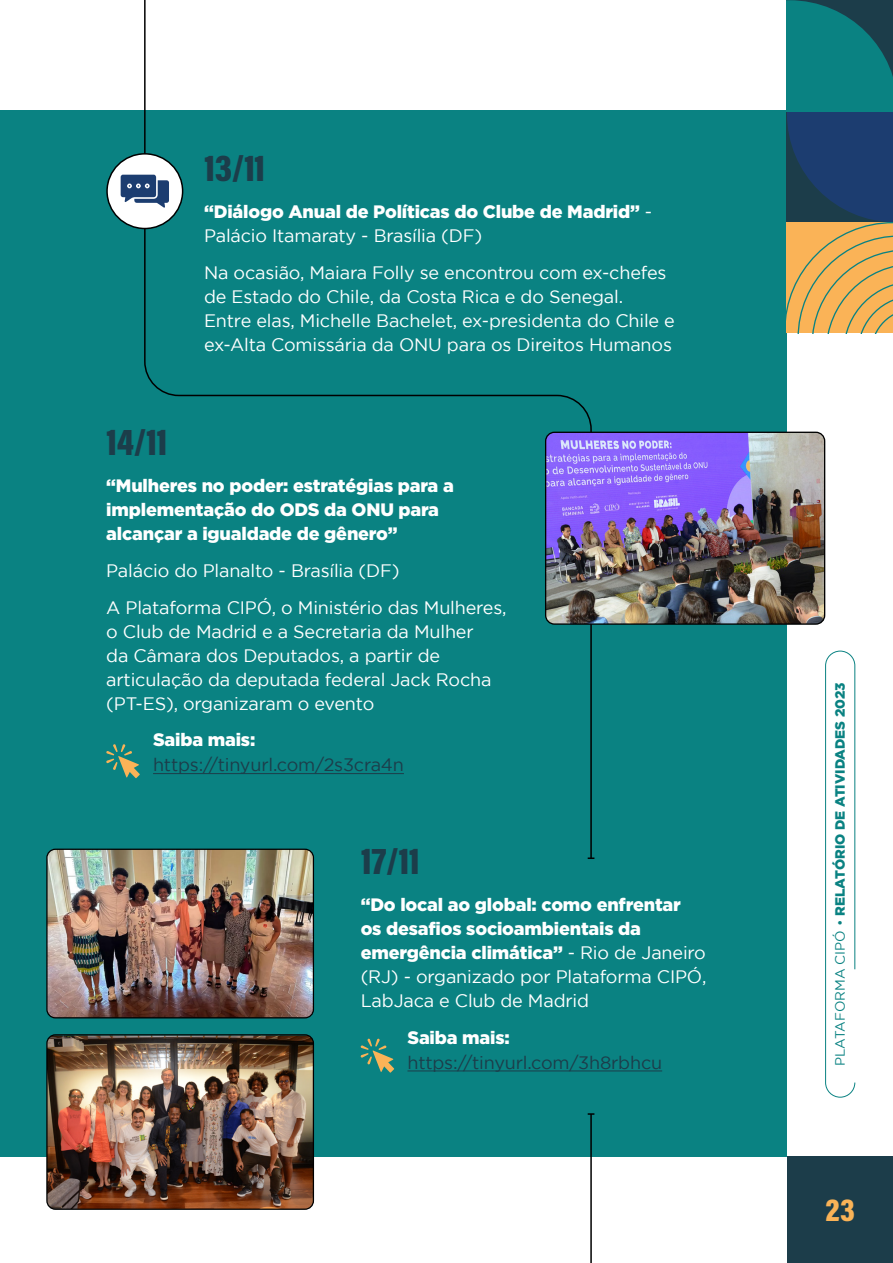
<style>
.page{position:relative;width:893px;height:1263px;background:#fff}
.page>*{position:absolute;margin:0;border:0;box-sizing:border-box;transform-origin:0 0}
.t1{font:900 38.1px "Acumin Pro Cond";letter-spacing:-.015em;color:#1c3d4a}
.t2{font:900 31.5px "Acumin Pro Cond";color:#fab357}
.t3{font:18px/24px "Gotham";letter-spacing:-.01em;color:#fff}
.t4{font:900 18px/24px "Gotham";letter-spacing:-.01em;color:#fff}
.t5{font:18px "Gotham";letter-spacing:-.01em;color:#1c3d4a}
.t6{font:900 13.5px "Gotham";color:#0a8282}
.s1{font-weight:400}
</style>
<div class="page">
<div style="left:0;top:111px;width:787px;height:1046px;background:#0a8282"></div>
<svg style="left:787px;top:0;width:106px;height:333px;background:#5a7668"></svg>
<div style="left:787px;top:1157px;width:106px;height:106px;background:#1c3d4a"></div>
<svg style="left:825px;top:650px;width:31px;height:448px"></svg>
<hr style="left:407px;top:1071px;width:255px;height:1px;background:#1c3d4a">
<svg style="left:106px;top:744px;width:34px;height:34px"></svg>
<svg style="left:361px;top:1038px;width:33px;height:35px"></svg>
<img style="left:47px;top:849px;width:266px;height:169px">
<div style="left:46px;top:849px;width:268px;height:169px;border:1px solid #000;border-radius:8px"></div>
<img style="left:48px;top:1036px;width:265px;height:173px">
<div style="left:46px;top:1034px;width:268px;height:176px;border:1px solid #000;border-radius:8px"></div>
<svg style="left:143px;top:0;width:450px;height:860px"></svg>
<svg style="left:588px;top:857px;width:6px;height:2px"></svg>
<div style="left:107px;top:154px;width:76px;height:74px;background:#fff;border-radius:50%"></div>
<div style="left:106px;top:153px;width:77px;height:76px;border:2px solid #000;border-radius:50%"></div>
<svg style="left:121px;top:175px;width:48px;height:33px"></svg>
<img style="left:546px;top:432px;width:279px;height:192px">
<div style="left:545px;top:432px;width:280px;height:193px;border:1px solid #000;border-radius:9px"></div>
<hr style="left:590px;top:1114px;width:2px;height:149px;background:#000">
<h1 class="t1" style="left:204px;top:143px;width:63px">13/11</h1>
<p class="t4" style="left:204px;top:199px;width:450px">“Diálogo Anual de Políticas do Clube de Madrid” <span class="s1">-<br>Palácio Itamaraty - Brasília (DF)</span></p>
<p class="t3" style="left:204px;top:260px;width:472px">Na ocasião, Maiara Folly se encontrou com ex-chefes de Estado do Chile, da Costa Rica e do Senegal.<br>Entre elas, Michelle Bachelet, ex-presidenta do Chile e ex-Alta Comissária da ONU para os Direitos Humanos</p>
<h1 class="t1" style="left:106px;top:417px;width:63px">14/11</h1>
<p class="t4" style="left:106px;top:473px;width:349px">“Mulheres no poder: estratégias para a implementação do ODS da ONU para alcançar a igualdade de gênero”</p>
<p class="t3" style="left:106px;top:552px;width:402px;line-height:36.8px">Palácio do Planalto - Brasília (DF)<br>A Plataforma CIPÓ, o Ministério das Mulheres,</p>
<p class="t3" style="left:106px;top:619px;width:387px">o Club de Madrid e a Secretaria da Mulher da Câmara dos Deputados, a partir de articulação da deputada federal Jack Rocha (PT-ES), organizaram o evento</p>
<p class="t4" style="left:153px;top:727px;width:104px">Saiba mais:</p>
<p class="t5" style="left:153px;top:755px;width:252px">https://tinyurl.com/2s3cra4n</p>
<h1 class="t1" style="left:361px;top:836px;width:61px">17/11</h1>
<p class="t4" style="left:361px;top:892px;width:347px">“Do local ao global: como enfrentar<br>os desafios socioambientais da emergência climática” <span class="s1">- Rio de Janeiro (RJ) - organizado por Plataforma CIPÓ, LabJaca e Club de Madrid</span></p>
<p class="t4" style="left:407px;top:1025px;width:104px">Saiba mais:</p>
<p class="t5" style="left:407px;top:1052px;width:256px">https://tinyurl.com/3h8rbhcu</p>
<p class="t6" style="left:832px;top:1066px;width:385px;rotate:-90deg"><span class="s1">PLATAFORMA CIPÓ •</span> RELATÓRIO DE ATIVIDADES 2023</p>
<h2 class="t2" style="left:826px;top:1190px;width:31px">23</h2>
</div>
